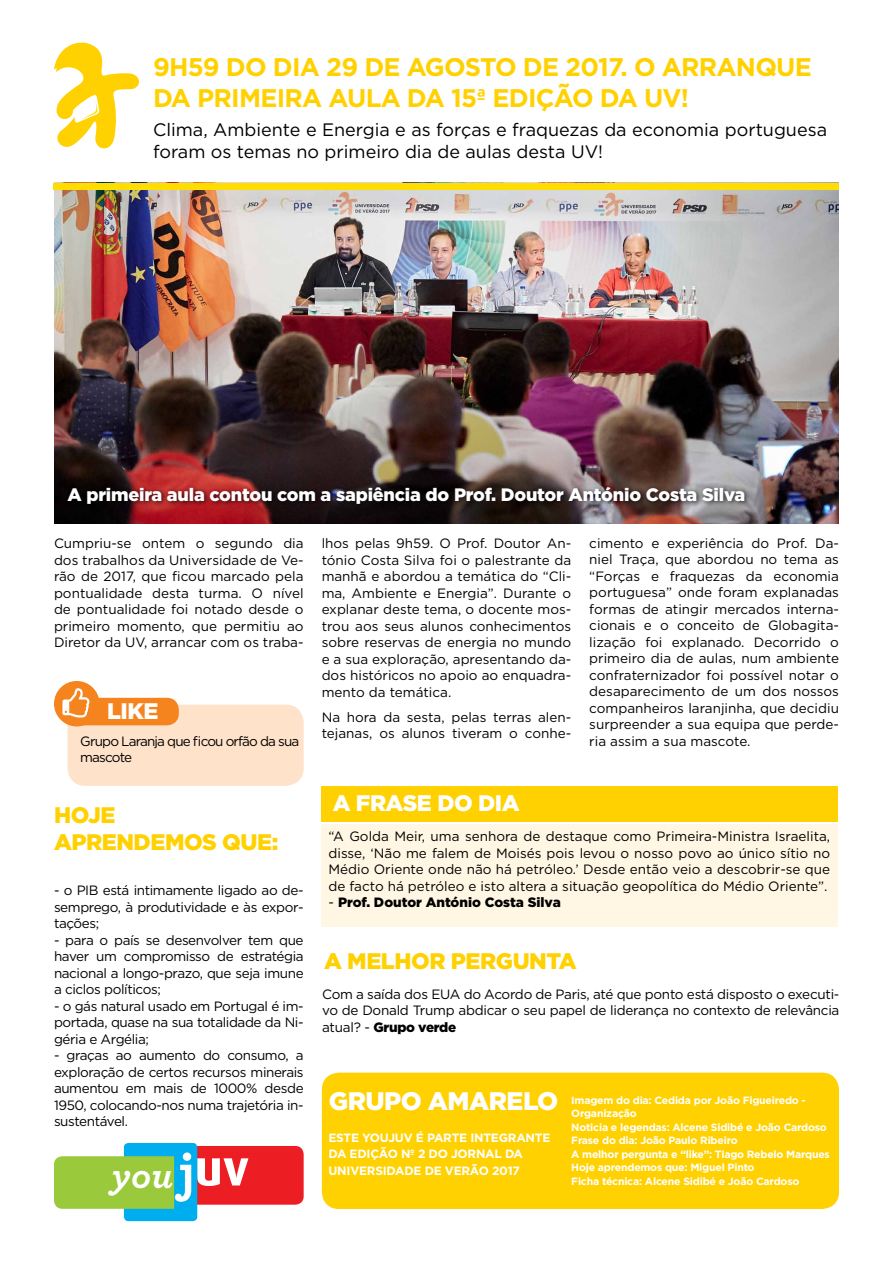
<style>
.page{position:relative;width:893px;height:1263px;background:#fff}
.page>*{position:absolute;margin:0;border:0;box-sizing:border-box;transform-origin:0 0}
.t1{font:italic 700 38.7px "Archer";color:#fff}
.t2{font:700 25.5px/30.6px "Gotham";letter-spacing:-.03em;color:#ffd100}
.t3{font:900 25.35px "Gotham";letter-spacing:-.02em;color:#fff}
.t4{font:900 22.5px/27px "Gotham";letter-spacing:-.02em;color:#ffd100}
.t5{font:900 22.5px "Gotham";letter-spacing:-.02em;color:#fff}
.t6{font:18px/21.6px "Gotham";color:#000}
.t7{font:900 18px "Gotham";letter-spacing:-.01em;color:#fff}
.t8{font:13.5px/16.5px "Gotham";letter-spacing:-.02em;color:#000;text-align:justify}
.t9{font:13.5px/16.5px "Gotham";color:#000}
.t10{font:13.5px/16.5px "Gotham";letter-spacing:-.06em;color:#000}
.t11{font:900 13.5px "Gotham";color:#000}
.t12{font:700 12px "Gotham";letter-spacing:-.02em;color:#fff}
.t13{font:700 10.5px/13.5px "Gotham";letter-spacing:-.02em;color:#fff}
.s1{font-style:normal;font-size:58.05px}
.s2{font-family:"Dax";font-style:normal;font-size:50.4px}
.s3{font-weight:400}
.s4{font-weight:900}
</style>
<div class="page">
<img style="left:54px;top:190px;width:785px;height:333px">
<div style="left:53px;top:183px;width:786px;height:7px;background:#fd0"></div>
<div style="left:322px;top:824px;width:516px;height:102px;background:#fff7e3"></div>
<div style="left:322px;top:786px;width:516px;height:36px;background:#ffd100"></div>
<div style="left:68px;top:705px;width:236px;height:81px;background:#fee2c9;border-radius:18px"></div>
<div style="left:72px;top:698px;width:107px;height:27px;background:#f5841f;border-radius:12px"></div>
<div style="left:322px;top:1073px;width:517px;height:136px;background:#ffd100;border-radius:17px"></div>
<div style="left:124px;top:1143px;width:73px;height:78px;background:#00aeef;border-radius:4px"></div>
<svg style="left:54px;top:1146px;width:250px;height:63px"></svg>
<div style="left:65px;top:484px;width:685px;height:26px;background:#000;opacity:.75"></div>
<div style="left:54px;top:681px;width:46px;height:45px;background:#f5841f;border-radius:50%"></div>
<svg style="left:62px;top:688px;width:27px;height:29px"></svg>
<svg style="left:54px;top:42px;width:85px;height:107px"></svg>
<h2 class="t2" style="left:153px;top:52px;width:660px">9h59 do dia 29 de agosto de 2017. O arranque da primeira aula da 15ª edição da UV!</h2>
<h3 class="t6" style="left:153px;top:118px;width:675px">Clima, Ambiente e Energia e as forças e fraquezas da economia portuguesa foram os temas no primeiro dia de aulas desta UV!</h3>
<h3 class="t7" style="left:68px;top:482px;width:679px">A primeira aula contou com a sapiência do Prof. Doutor António Costa Silva</h3>
<p class="t8" style="left:54px;top:535px;width:251px">Cumpriu-se ontem o segundo dia dos trabalhos da Universidade de Ve&shy;rão de 2017, que ficou marcado pela pontualidade desta turma. O nível de pontualidade foi notado desde o primeiro momento, que permitiu ao Diretor da UV, arrancar com os traba-</p>
<p class="t8" style="left:322px;top:535px;width:251px">lhos pelas 9h59. O Prof. Doutor An&shy;tónio Costa Silva foi o palestrante da manhã e abordou a temática do “Cli&shy;ma, Ambiente e Energia”. Durante o explanar deste tema, o docente mos&shy;trou aos seus alunos conhecimentos sobre reservas de energia no mundo e a sua exploração, apresentando da&shy;dos históricos no apoio ao enquadra&shy;mento da temática.</p>
<p class="t9" style="left:322px;top:708px;width:251px">Na hora da sesta, pelas terras alen&shy;tejanas, os alunos tiveram o conhe-</p>
<h3 class="t5" style="left:107px;top:695px;width:53px">LIKE</h3>
<p class="t10" style="left:80px;top:733px;width:221px">Grupo Laranja que ficou orfão da sua mascote</p>
<p class="t8" style="left:589px;top:535px;width:251px">cimento e experiência do Prof. Da&shy;niel Traça, que abordou no tema as “Forças e fraquezas da economia portuguesa” onde foram explanadas formas de atingir mercados interna&shy;cionais e o conceito de Globagita&shy;lização foi explanado. Decorrido o primeiro dia de aulas, num ambiente confraternizador foi possível notar o desaparecimento de um dos nossos companheiros laranjinha, que decidiu surpreender a sua equipa que perde&shy;ria assim a sua mascote.</p>
<h3 class="t4" style="left:54px;top:802px;width:226px">HOJE<br>APRENDEMOS QUE:</h3>
<p class="t8" style="left:54px;top:882px;width:251px">- o PIB está intimamente ligado ao de&shy;semprego, à produtividade e às expor&shy;tações;</p>
<p class="t8" style="left:54px;top:932px;width:251px">- para o país se desenvolver tem que haver um compromisso de estratégia nacional a longo-prazo, que seja imune a ciclos políticos;</p>
<p class="t8" style="left:54px;top:997px;width:251px">- o gás natural usado em Portugal é im&shy;portada, quase na sua totalidade da Ni&shy;géria e Argélia;</p>
<p class="t8" style="left:54px;top:1047px;width:251px">- graças ao aumento do consumo, a exploração de certos recursos minerais aumentou em mais de 1000% desde 1950, colocando-nos numa trajetória in&shy;sustentável.</p>
<h1 class="t1" style="left:112px;top:1144px;width:139px">you <span class="s1">j</span><span class="s2">uv</span></h1>
<h3 class="t5" style="left:333px;top:787px;width:188px">A FRASE DO DIA</h3>
<p class="t8" style="left:328px;top:828px;width:503px">“A Golda Meir, uma senhora de destaque como Primeira-M inistra Israelita, disse, ‘Não me falem de Moisés pois levou o nosso povo ao único sítio no Médio Oriente onde não há petróleo.’ Desde então veio a descobrir-se que de facto há petróleo e isto altera a situação geopolítica do Médio Oriente”.</p>
<p class="t11" style="left:328px;top:893px;width:234px"><span class="s3">-</span> Prof. Doutor António Costa Silva</p>
<h3 class="t4" style="left:324px;top:947px;width:254px">A MELHOR PERGUNTA</h3>
<p class="t8" style="left:322px;top:985px;width:519px">Com a saída dos EUA do Acordo de Paris, até que ponto está disposto o executi&shy;vo de Donald Trump abdicar o seu papel de liderança no contexto de relevância atual? - <span class="s4">Grupo verde</span></p>
<h3 class="t3" style="left:329px;top:1083px;width:231px">GRUPO AMARELO</h3>
<p class="t12" style="left:328px;top:1130px;width:9px">ESTE</p>
<p class="t12" style="left:362px;top:1130px;width:90px">YOUJUV É PARTE</p>
<p class="t12" style="left:470px;top:1130px;width:8px">INTE</p>
<p class="t12" style="left:499px;top:1130px;width:36px">GRANTE</p>
<p class="t12" style="left:328px;top:1146px;width:30px">DA EDIÇÃO</p>
<p class="t12" style="left:401px;top:1146px;width:67px">Nº 2 DO JORN</p>
<p class="t12" style="left:485px;top:1146px;width:39px">AL DA</p>
<p class="t12" style="left:328px;top:1163px;width:9px">UNIVERSID</p>
<p class="t12" style="left:395px;top:1163px;width:60px">ADEDEVERÃO</p>
<p class="t12" style="left:492px;top:1163px;width:29px">2017</p>
<p class="t13" style="left:571px;top:1093px;width:260px">I magem do dia: Cedida por João Figueiredo - Organização<br>Noticia e legendas: Alcene Sidibé e João Cardoso Frase do dia: João Paulo Ribeiro<br>A melhor pergunta e “like”: Tiago Rebelo Marques Hoje aprendemos que: M iguel Pinto<br>Ficha técnica: Alcene Sidibé e João Cardoso</p>
</div>
